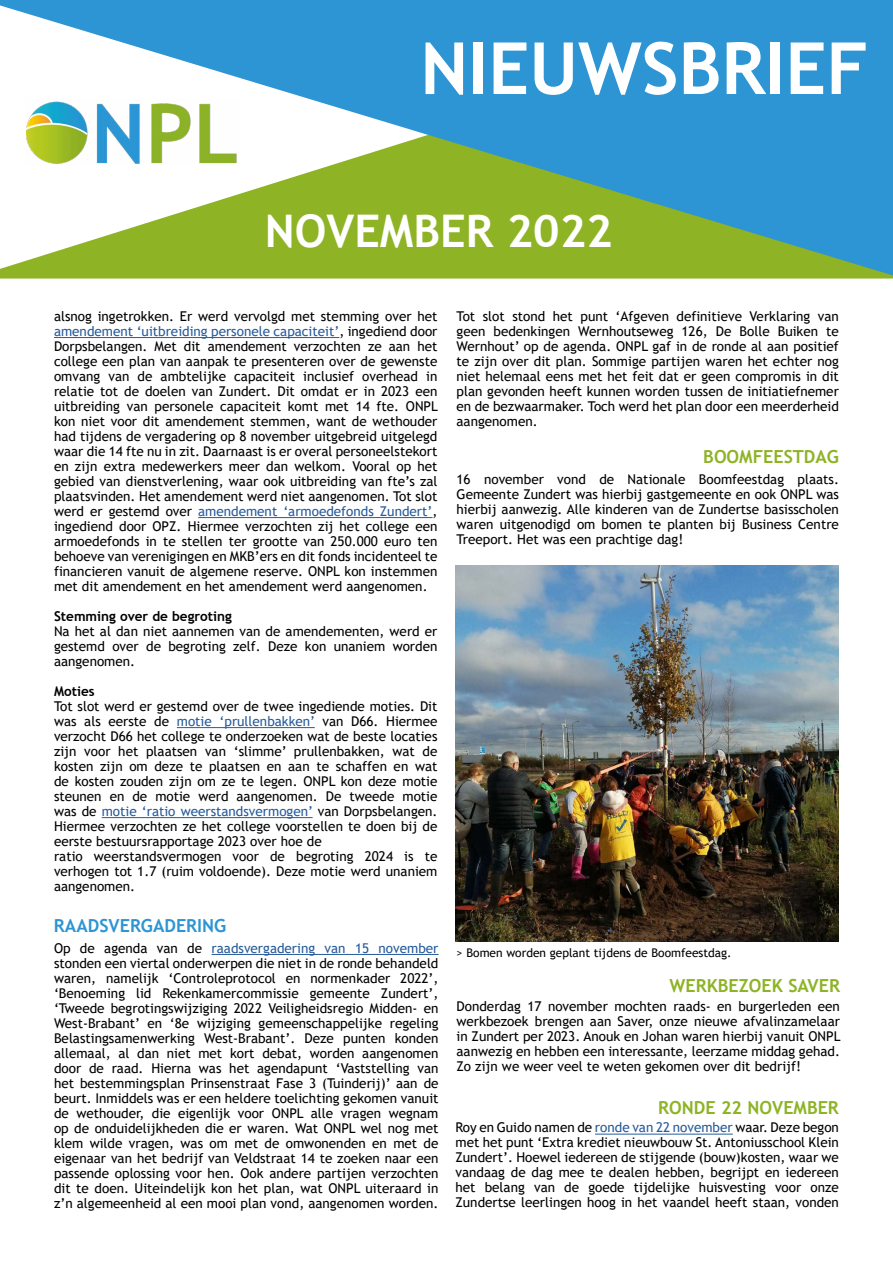
<style>
.page{position:relative;width:893px;height:1263px;background:#fff}
.page>*{position:absolute;margin:0;border:0;box-sizing:border-box;transform-origin:0 0}
.t1{font:700 72px "Trebuchet MS";color:#fff}
.t2{font:700 45px "Trebuchet MS";color:#fff}
.t3{font:700 18px "Trebuchet MS";color:#8eb325}
.t4{font:700 18px "Trebuchet MS";color:#2d95d3}
.t5{font:13.5px/15px "Trebuchet MS";color:#000;text-align:justify}
.t6{font:700 13.5px "Trebuchet MS";color:#000}
.t7{font:12px "Trebuchet MS";color:#000}
.s1{color:#275b9b}
</style>
<div class="page">
<svg style="left:0;top:0;width:893px;height:275px;fill:#2d95d3"></svg>
<img style="left:27px;top:99px;width:213px;height:66px">
<hr style="left:212px;top:954px;width:227px;height:1px;background:#275b9b">
<img style="left:455px;top:566px;width:384px;height:376px">
<hr style="left:54px;top:337px;width:285px;height:1px;background:#275b9b">
<hr style="left:198px;top:517px;width:234px;height:1px;background:#275b9b">
<hr style="left:177px;top:727px;width:138px;height:1px;background:#275b9b">
<hr style="left:102px;top:817px;width:211px;height:1px;background:#275b9b">
<hr style="left:595px;top:1134px;width:138px;height:1px;background:#275b9b">
<h1 class="t1" style="left:420px;top:23px;width:450px">NIEUWSBRIEF</h1>
<h2 class="t2" style="left:265px;top:203px;width:349px">NOVEMBER 2022</h2>
<p class="t5" style="left:54px;top:308px;width:385px">alsnog ingetrokken. Er werd vervolgd met stemming over het <span class="s1">amendement ‘uitbreiding personele capaciteit’</span>, ingediend door Dorpsbelangen. Met dit amendement verzochten ze aan het college een plan van aanpak te presenteren over de gewenste omvang van de ambtelijke capaciteit inclusief overhead in relatie tot de doelen van Zundert. Dit omdat er in 2023 een uitbreiding van personele capaciteit komt met 14 fte. ONPL kon niet voor dit amendement stemmen, want de wethouder had tijdens de vergadering op 8 november uitgebreid uitgelegd waar die 14 fte nu in zit. Daarnaast is er overal personeelstekort en zijn extra medewerkers meer dan welkom. Vooral op het gebied van dienstverlening, waar ook uitbreiding van fte’s zal plaatsvinden. Het amendement werd niet aangenomen. Tot slot werd er gestemd over <span class="s1">amendement ‘armoedefonds Zundert’</span>, ingediend door OPZ. Hiermee verzochten zij het college een armoedefonds in te stellen ter grootte van 250.000 euro ten behoeve van verenigingen en MKB’ers en dit fonds incidenteel te financieren vanuit de algemene reserve. ONPL kon instemmen met dit amendement en het amendement werd aangenomen.</p>
<p class="t6" style="left:54px;top:608px;width:179px">Stemming over de begroting</p>
<p class="t5" style="left:54px;top:623px;width:385px">Na het al dan niet aannemen van de amendementen, werd er gestemd over de begroting zelf. Deze kon unaniem worden aangenomen.</p>
<p class="t6" style="left:54px;top:683px;width:42px">Moties</p>
<p class="t5" style="left:54px;top:698px;width:385px;text-align:left">Tot slot werd er gestemd over de twee ingediende moties. Dit was als eerste de <span class="s1">motie ‘prullenbakken’</span> van D66. Hiermee verzocht D66 het college te onderzoeken wat de beste locaties zijn voor het plaatsen van ‘slimme’ prullenbakken, wat de kosten zijn om deze te plaatsen en aan te schaffen en wat de kosten zouden zijn om ze te legen. ONPL kon deze motie steunen en de motie werd aangenomen. De tweede motie was de <span class="s1">motie ‘ratio weerstandsvermogen’</span> van Dorpsbelangen.<br>Hiermee verzochten ze het college voorstellen te doen bij de eerste bestuursrapportage 2023 over hoe de<br>ratio weerstandsvermogen voor de begroting 2024 is te verhogen tot 1.7 (ruim voldoende). Deze motie werd unaniem aangenomen.</p>
<p class="t5" style="left:457px;top:308px;width:384px">Tot slot stond het punt ‘Afgeven definitieve Verklaring van geen bedenkingen Wernhoutseweg 126, De Bolle Buiken te Wernhout’ op de agenda. ONPL gaf in de ronde al aan positief te zijn over dit plan. Sommige partijen waren het echter nog niet helemaal eens met het feit dat er geen compromis in dit plan gevonden heeft kunnen worden tussen de initiatiefnemer en de bezwaarmaker. Toch werd het plan door een meerderheid aangenomen.</p>
<h3 class="t3" style="left:703px;top:445px;width:137px">BOOMFEESTDAG</h3>
<p class="t5" style="left:457px;top:471px;width:384px">16 november vond de Nationale Boomfeestdag plaats.<br>Gemeente Zundert was hierbij gastgemeente en ook ONPL was hierbij aanwezig. Alle kinderen van de Zundertse basisscholen waren uitgenodigd om bomen te planten bij Business Centre Treeport. Het was een prachtige dag!</p>
<h3 class="t4" style="left:54px;top:914px;width:174px">RAADSVERGADERING</h3>
<p class="t5" style="left:54px;top:940px;width:386px">Op de agenda van de <span class="s1">raadsvergadering van 15 november </span>stonden een viertal onderwerpen die niet in de ronde behandeld waren, namelijk ‘Controleprotocol en normenkader 2022’, ‘Benoeming lid Rekenkamercommissie gemeente Zundert’, ‘Tweede begrotingswijziging 2022 Veiligheidsregio Midden- en West-Brabant’ en ‘8e wijziging gemeenschappelijke regeling Belastingsamenwerking West-Brabant’. Deze punten konden allemaal, al dan niet met kort debat, worden aangenomen door de raad. Hierna was het agendapunt ‘Vaststelling van het bestemmingsplan Prinsenstraat Fase 3 (Tuinderij)’ aan de beurt. Inmiddels was er een heldere toelichting gekomen vanuit de wethouder, die eigenlijk voor ONPL alle vragen wegnam op de onduidelijkheden die er waren. Wat ONPL wel nog met klem wilde vragen, was om met de omwonenden en met de eigenaar van het bedrijf van Veldstraat 14 te zoeken naar een passende oplossing voor hen. Ook andere partijen verzochten dit te doen. Uiteindelijk kon het plan, wat ONPL uiteraard in z’n algemeenheid al een mooi plan vond, aangenomen worden.</p>
<p class="t7" style="left:457px;top:945px;width:277px">&gt; Bomen worden geplant tijdens de Boomfeestdag.</p>
<h3 class="t3" style="left:670px;top:974px;width:172px">WERKBEZOEK SAVER</h3>
<p class="t5" style="left:457px;top:998px;width:385px">Donderdag 17 november mochten raads- en burgerleden een werkbezoek brengen aan Saver, onze nieuwe afvalinzamelaar in Zundert per 2023. Anouk en Johan waren hierbij vanuit ONPL aanwezig en hebben een interessante, leerzame middag gehad.<br>Zo zijn we weer veel te weten gekomen over dit bedrijf!</p>
<h3 class="t3" style="left:658px;top:1096px;width:182px">RONDE 22 NOVEMBER</h3>
<p class="t5" style="left:455px;top:1120px;width:385px">Roy en Guido namen de <span class="s1">ronde van 22 november</span> waar. Deze begon met het punt ‘Extra krediet nieuwbouw St. Antoniusschool Klein Zundert’. Hoewel iedereen de stijgende (bouw)kosten, waar we vandaag de dag mee te dealen hebben, begrijpt en iedereen het belang van de goede tijdelijke huisvesting voor onze Zundertse leerlingen hoog in het vaandel heeft staan, vonden</p>
</div>
